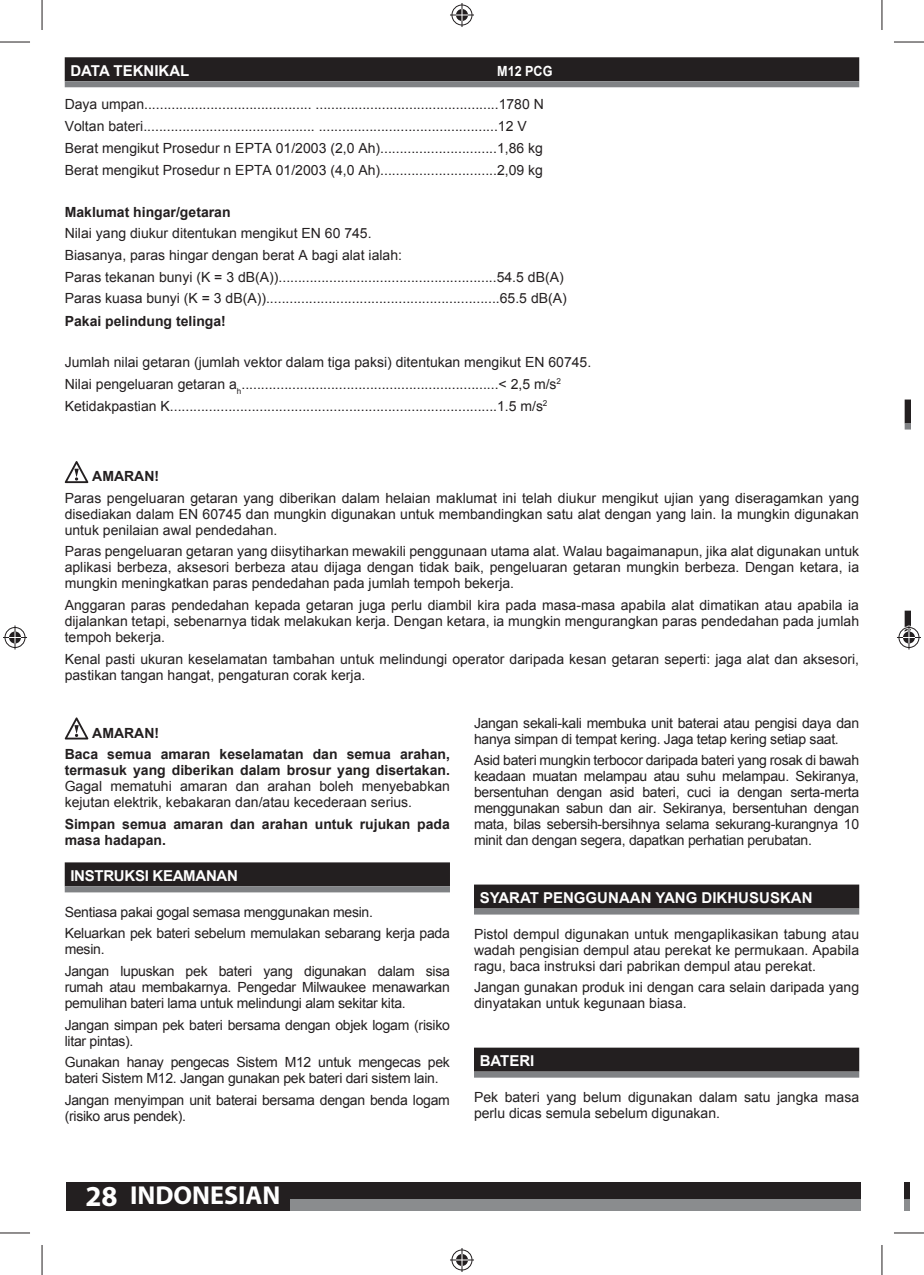
<style>
.page{position:relative;width:924px;height:1275px;background:#fff}
.page>*{position:absolute;margin:0;border:0;box-sizing:border-box;transform-origin:0 0}
.t1{font:700 29px "Myriad Pro";color:#fff}
.t2{font:700 26px "Myriad Pro";color:#fff}
.t3{font:700 15px "Arial";color:#fff}
.t4{font:700 15px "Arial";letter-spacing:-.02em;color:#fff}
.t5{font:14px/16px "Arial";color:#231f20}
.t6{font:14px/16px "Arial";letter-spacing:-.02em;color:#231f20}
.t7{font:700 14px/21.6px "Arial";color:#231f20}
.t8{font:700 14px "Arial";color:#fff;scale:.9 1}
</style>
<div class="page">
<div style="left:66px;top:1182px;width:794px;height:28px;background:#231f20"></div>
<div style="left:290px;top:1199px;width:570px;height:11px;background:#8a8c8e"></div>
<div style="left:904px;top:1182px;width:5px;height:28px;background:#231f20"></div>
<div style="left:904px;top:1199px;width:5px;height:11px;background:#8a8c8e"></div>
<div style="left:904px;top:399px;width:5px;height:24px;background:#231f20"></div>
<svg style="left:904px;top:423px;width:5px;height:6px"></svg>
<div style="left:904px;top:610px;width:5px;height:24px;background:#231f20"></div>
<div style="left:65px;top:862px;width:385px;height:24px;background:#231f20"></div>
<div style="left:65px;top:886px;width:385px;height:6px;background:#808285"></div>
<svg style="left:65px;top:717px;width:23px;height:22px"></svg>
<div style="left:474px;top:884px;width:384px;height:24px;background:#231f20"></div>
<div style="left:474px;top:908px;width:384px;height:6px;background:#808285"></div>
<div style="left:474px;top:1047px;width:384px;height:24px;background:#231f20"></div>
<div style="left:474px;top:1071px;width:384px;height:6px;background:#808285"></div>
<div style="left:65px;top:57px;width:793px;height:24px;background:#231f20"></div>
<div style="left:65px;top:81px;width:793px;height:6px;background:#808285"></div>
<svg style="left:65px;top:461px;width:23px;height:22px"></svg>
<hr style="left:0;top:42px;width:30px;height:1px;background:#231f20">
<hr style="left:893px;top:42px;width:30px;height:1px;background:#231f20">
<hr style="left:0;top:1232px;width:30px;height:1px;background:#231f20">
<hr style="left:893px;top:1232px;width:30px;height:1px;background:#231f20">
<hr style="left:42px;top:0;width:1px;height:30px;background:#231f20">
<hr style="left:42px;top:1245px;width:1px;height:30px;background:#231f20">
<hr style="left:881px;top:0;width:1px;height:30px;background:#231f20">
<hr style="left:881px;top:1245px;width:1px;height:30px;background:#231f20">
<svg style="left:450px;top:3px;width:24px;height:24px"></svg>
<svg style="left:450px;top:1248px;width:24px;height:24px"></svg>
<svg style="left:3px;top:625px;width:24px;height:24px"></svg>
<svg style="left:897px;top:625px;width:23px;height:24px"></svg>
<p class="t3" style="left:70px;top:65px;width:120px">DATA TEKNIKAL</p>
<p class="t8" style="left:497px;top:65px;width:63px">M12 PCG</p>
<p class="t5" style="left:65px;top:95px;width:480px;line-height:21.6px">Daya umpan........................................... ...............................................1780 N Voltan bateri............................................ ..............................................12 V Berat mengikut Prosedur n EPTA 01/2003 (2,0 Ah)..............................1,86 kg Berat mengikut Prosedur n EPTA 01/2003 (4,0 Ah)..............................2,09 kg</p>
<p class="t7" style="left:65px;top:202px;width:167px">Maklumat hingar/getaran</p>
<p class="t5" style="left:65px;top:224px;width:503px;line-height:21.6px">Nilai yang diukur ditentukan mengikut EN 60 745.<br>Biasanya, paras hingar dengan berat A bagi alat ialah:<br>Paras tekanan bunyi (K = 3 dB(A))........................................................54.5 dB(A)<br>Paras kuasa bunyi (K = 3 dB(A))............................................................65.5 dB(A)</p>
<p class="t7" style="left:65px;top:311px;width:163px">Pakai pelindung telinga!</p>
<p class="t5" style="left:65px;top:353px;width:527px;line-height:21.6px">Jumlah nilai getaran (jumlah vektor dalam tiga paksi) ditentukan mengikut EN 60745.<br>Nilai pengeluaran getaran a<sub>h</sub>..................................................................&lt; 2,5 m/s<sup>2<br></sup>Ketidakpastian K....................................................................................1.5 m/s<sup>2</sup></p>
<p class="t7" style="left:92px;top:466px;width:68px">AMARAN!</p>
<p class="t5" style="left:65px;top:491px;width:795px;text-align:justify">Paras pengeluaran getaran yang diberikan dalam helaian maklumat ini telah diukur mengikut ujian yang diseragamkan yang disediakan dalam EN 60745 dan mungkin digunakan untuk membandingkan satu alat dengan yang lain. Ia mungkin digunakan untuk penilaian awal pendedahan.</p>
<p class="t5" style="left:65px;top:545px;width:795px;text-align:justify">Paras pengeluaran getaran yang diisytiharkan mewakili penggunaan utama alat. Walau bagaimanapun, jika alat digunakan untuk aplikasi berbeza, aksesori berbeza atau dijaga dengan tidak baik, pengeluaran getaran mungkin berbeza. Dengan ketara, ia mungkin meningkatkan paras pendedahan pada jumlah tempoh bekerja.</p>
<p class="t5" style="left:65px;top:598px;width:795px;text-align:justify">Anggaran paras pendedahan kepada getaran juga perlu diambil kira pada masa-masa apabila alat dimatikan atau apabila ia dijalankan tetapi, sebenarnya tidak melakukan kerja. Dengan ketara, ia mungkin mengurangkan paras pendedahan pada jumlah tempoh bekerja.</p>
<p class="t5" style="left:65px;top:652px;width:795px">Kenal pasti ukuran keselamatan tambahan untuk melindungi operator daripada kesan getaran seperti: jaga alat dan aksesori, pastikan tangan hangat, pengaturan corak kerja.</p>
<p class="t7" style="left:65px;top:723px;width:386px;text-indent:28px">AMARAN!<br>Baca semua amaran keselamatan dan semua arahan,</p>
<p class="t7" style="left:65px;top:761px;width:386px">termasuk yang diberikan dalam brosur yang disertakan.</p>
<p class="t5" style="left:65px;top:779px;width:386px">Gagal mematuhi amaran dan arahan boleh menyebabkan kejutan elektrik, kebakaran dan/atau kecederaan serius.</p>
<p class="t7" style="left:65px;top:817px;width:386px;line-height:16px">Simpan semua amaran dan arahan untuk rujukan pada masa hadapan.</p>
<p class="t4" style="left:70px;top:870px;width:169px">INSTRUKSI KEAMANAN</p>
<p class="t6" style="left:65px;top:902px;width:386px;line-height:21.6px">Sentiasa pakai gogal semasa menggunakan mesin.<br>Keluarkan pek bateri sebelum memulakan sebarang kerja pada</p>
<p class="t6" style="left:65px;top:940px;width:386px;line-height:21.6px">mesin.<br>Jangan lupuskan pek bateri yang digunakan dalam sisa</p>
<p class="t6" style="left:65px;top:980px;width:386px">rumah atau membakarnya. Pengedar Milwaukee menawarkan pemulihan bateri lama untuk melindungi alam sekitar kita.</p>
<p class="t6" style="left:65px;top:1018px;width:386px">Jangan simpan pek bateri bersama dengan objek logam (risiko litar pintas).</p>
<p class="t6" style="left:65px;top:1055px;width:386px">Gunakan hanay pengecas Sistem M12 untuk mengecas pek bateri Sistem M12. Jangan gunakan pek bateri dari sistem lain.</p>
<p class="t6" style="left:65px;top:1093px;width:386px">Jangan menyimpan unit baterai bersama dengan benda logam (risiko arus pendek).</p>
<p class="t6" style="left:474px;top:716px;width:386px">Jangan sekali-kali membuka unit baterai atau pengisi daya dan hanya simpan di tempat kering. Jaga tetap kering setiap saat.</p>
<p class="t5" style="left:474px;top:753px;width:386px;text-align:justify">Asid bateri mungkin terbocor daripada bateri yang rosak di bawah keadaan muatan melampau atau suhu melampau. Sekiranya, bersentuhan dengan asid bateri, cuci ia dengan serta-merta menggunakan sabun dan air. Sekiranya, bersentuhan dengan mata, bilas sebersih-bersihnya selama sekurang-kurangnya 10 minit dan dengan segera, dapatkan perhatian perubatan.</p>
<p class="t3" style="left:479px;top:892px;width:334px">SYARAT PENGGUNAAN YANG DIKHUSUSKAN</p>
<p class="t5" style="left:474px;top:927px;width:386px;text-align:justify">Pistol dempul digunakan untuk mengaplikasikan tabung atau wadah pengisian dempul atau perekat ke permukaan. Apabila ragu, baca instruksi dari pabrikan dempul atau perekat.</p>
<p class="t5" style="left:474px;top:980px;width:386px">Jangan gunakan produk ini dengan cara selain daripada yang dinyatakan untuk kegunaan biasa.</p>
<p class="t3" style="left:479px;top:1055px;width:56px">BATERI</p>
<p class="t5" style="left:474px;top:1090px;width:386px">Pek bateri yang belum digunakan dalam satu jangka masa perlu dicas semula sebelum digunakan.</p>
<h1 class="t1" style="left:85px;top:1177px;width:34px">28</h1>
<h2 class="t2" style="left:130px;top:1178px;width:152px">INDONESIAN</h2>
</div>
